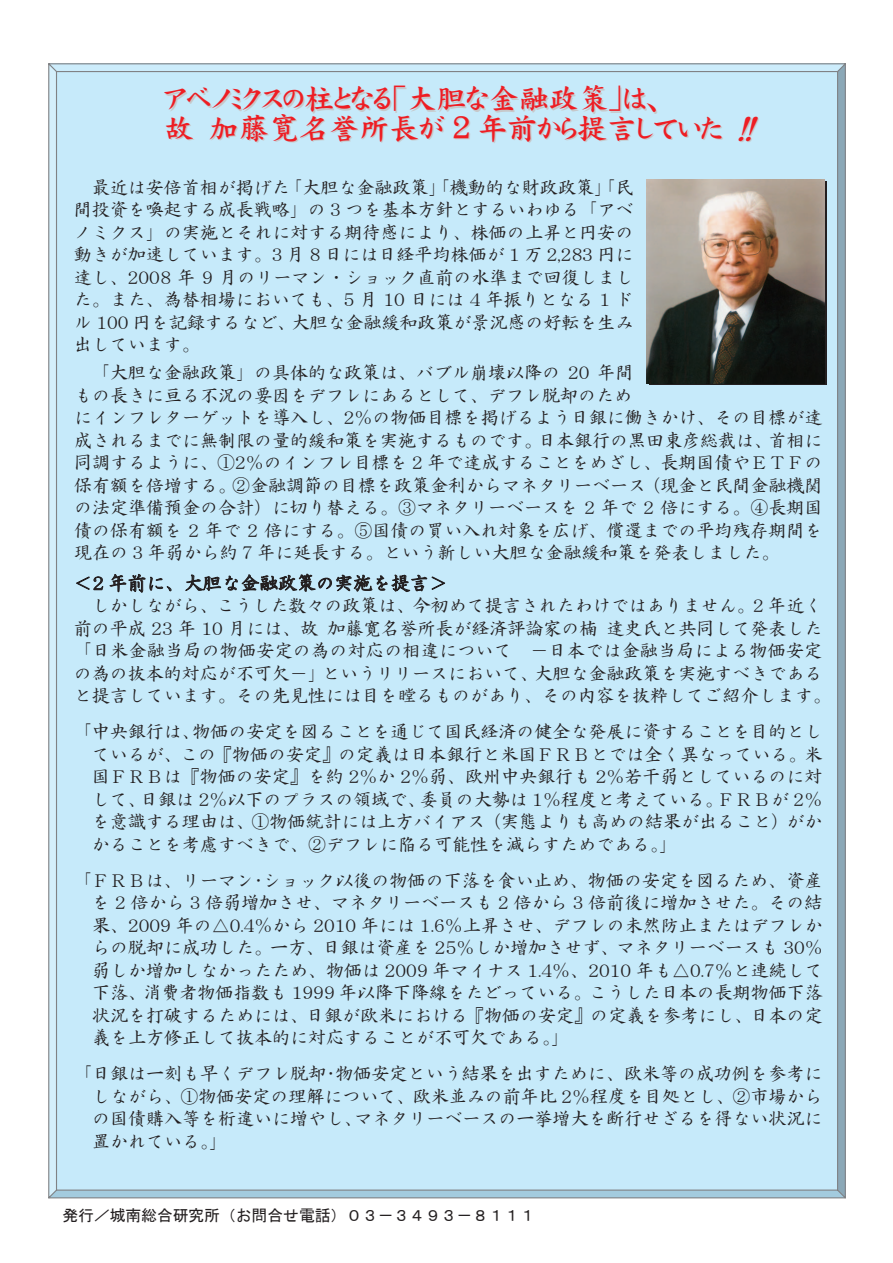
<style>
.page{position:relative;width:893px;height:1263px;background:#fff}
.page>*{position:absolute;margin:0;border:0;box-sizing:border-box;transform-origin:0 0}
.t1{font:30px/31.2px "DF Kai Sho Bd WING RKSJ H";color:#ee1d23}
.t2{font:18.75px "HG Seikaishotai PRO";letter-spacing:.005em;color:#231f20}
.t3{font:18px/22.5px "HG Seikaishotai PRO";color:#231f20;text-align:justify}
.t4{font:15.9px "MS Gothic";color:#231f20}
.s1{color:#c7c8ca}
.s2{font-style:italic}
</style>
<div class="page">
<div style="left:49px;top:64px;width:796px;height:1134px;background:#c6eafa"></div>
<div style="left:649px;top:182px;width:178px;height:203px;background:linear-gradient(to bottom,#231f20,#231f20)"></div>
<img style="left:647px;top:179px;width:177px;height:204px">
<h1 class="t1" style="left:164px;top:83px;width:600px">アベノミクスの<span class="s1">柱</span>となる「<span class="s1">大胆</span>な<span class="s1">金融政策</span>」は、<br><span class="s1">故加藤寛名誉所長</span>が 2 <span class="s1">年前</span>から<span class="s1">提言</span>していた<span class="s2">！！</span></h1>
<p class="t3" style="left:74px;top:176px;width:561px;text-indent:18px">最近は安倍首相が掲げた「大胆な金融政策」「機動的な財政政策」「民間投資を喚起する成長戦略」の 3 つを基本方針とするいわゆる「アベノミクス」の実施とそれに対する期待感により、株価の上昇と円安の動きが加速しています。3 月 8 日には日経平均株価が 1 万 2,283 円に達し、2008 年 9 月のリーマン・ショック直前の水準まで回復しました。また、為替相場においても、5 月 10 日には 4 年振りとなる 1 ドル 100 円を記録するなど、大胆な金融緩和政策が景況感の好転を生み出しています。</p>
<p class="t3" style="left:74px;top:361px;width:750px;text-align:left;text-indent:18px">「大胆な金融政策」の具体的な政策は、バブル崩壊以降の 20 年間<br>もの長きに亘る不況の要因をデフレにあるとして、デフレ脱却のため<br>にインフレターゲットを導入し、2％の物価目標を掲げるよう日銀に働きかけ、その目標が達成されるまでに無制限の量的緩和策を実施するものです。日本銀行の黒田東彦総裁は、首相に同調するように、①2％のインフレ目標を 2 年で達成することをめざし、長期国債やＥＴＦの保有額を倍増する。②金融調節の目標を政策金利からマネタリーベース（現金と民間金融機関の法定準備預金の合計）に切り替える。③マネタリーベースを 2 年で 2 倍にする。④長期国債の保有額を 2 年で 2 倍にする。⑤国債の買い入れ対象を広げ、償還までの平均残存期間を現在の 3 年弱から約 7 年に延長する。という新しい大胆な金融緩和策を発表しました。</p>
<p class="t2" style="left:74px;top:574px;width:375px">＜2 年前に、大胆な金融政策の実施を提言＞</p>
<p class="t3" style="left:74px;top:595px;width:759px;text-align:center">しかしながら、こうした数々の政策は、今初めて提言されたわけではありません。2 年近く<br>前の平成 23 年 10 月には、故加藤寛名誉所長が経済評論家の楠達史氏と共同して発表した「日米金融当局の物価安定の為の対応の相違について －日本では金融当局による物価安定の為の抜本的対応が不可欠－」というリリースにおいて、大胆な金融政策を実施すべきであると提言しています。その先見性には目を瞠るものがあり、その内容を抜粋してご紹介します。</p>
<p class="t3" style="left:92px;top:721px;width:732px;text-indent:-18px">「中央銀行は、物価の安定を図ることを通じて国民経済の健全な発展に資することを目的としているが、この『物価の安定』の定義は日本銀行と米国ＦＲＢとでは全く異なっている。米国ＦＲＢは『物価の安定』を約 2％か 2％弱、欧州中央銀行も 2％若干弱としているのに対して、日銀は 2％以下のプラスの領域で、委員の大勢は 1％程度と考えている。ＦＲＢが 2％を意識する理由は、①物価統計には上方バイアス（実態よりも高めの結果が出ること）がかかることを考慮すべきで、②デフレに陥る可能性を減らすためである。」</p>
<p class="t3" style="left:92px;top:869px;width:732px;text-indent:-18px">「ＦＲＢは、リーマン･ショック以後の物価の下落を食い止め、物価の安定を図るため、資産を 2 倍から 3 倍弱増加させ、マネタリーベースも 2 倍から 3 倍前後に増加させた。その結果、2009 年の△0.4％から 2010 年には 1.6％上昇させ、デフレの未然防止またはデフレからの脱却に成功した。一方、日銀は資産を 25％しか増加させず、マネタリーベースも 30％弱しか増加しなかったため、物価は 2009 年マイナス 1.4％、2010 年も△0.7％と連続して下落、消費者物価指数も 1999 年以降下降線をたどっている。こうした日本の長期物価下落状況を打破するためには、日銀が欧米における『物価の安定』の定義を参考にし、日本の定義を上方修正して抜本的に対応することが不可欠である。」</p>
<p class="t3" style="left:92px;top:1063px;width:732px;text-indent:-18px">「日銀は一刻も早くデフレ脱却･物価安定という結果を出すために、欧米等の成功例を参考にしながら、①物価安定の理解について、欧米並みの前年比 2％程度を目処とし、②市場からの国債購入等を桁違いに増やし、マネタリーベースの一挙増大を断行せざるを得ない状況に置かれている。」</p>
<p class="t4" style="left:62px;top:1207px;width:474px">発行／城南総合研究所（お問合せ電話）０３－３４９３－８１１１</p>
</div>
